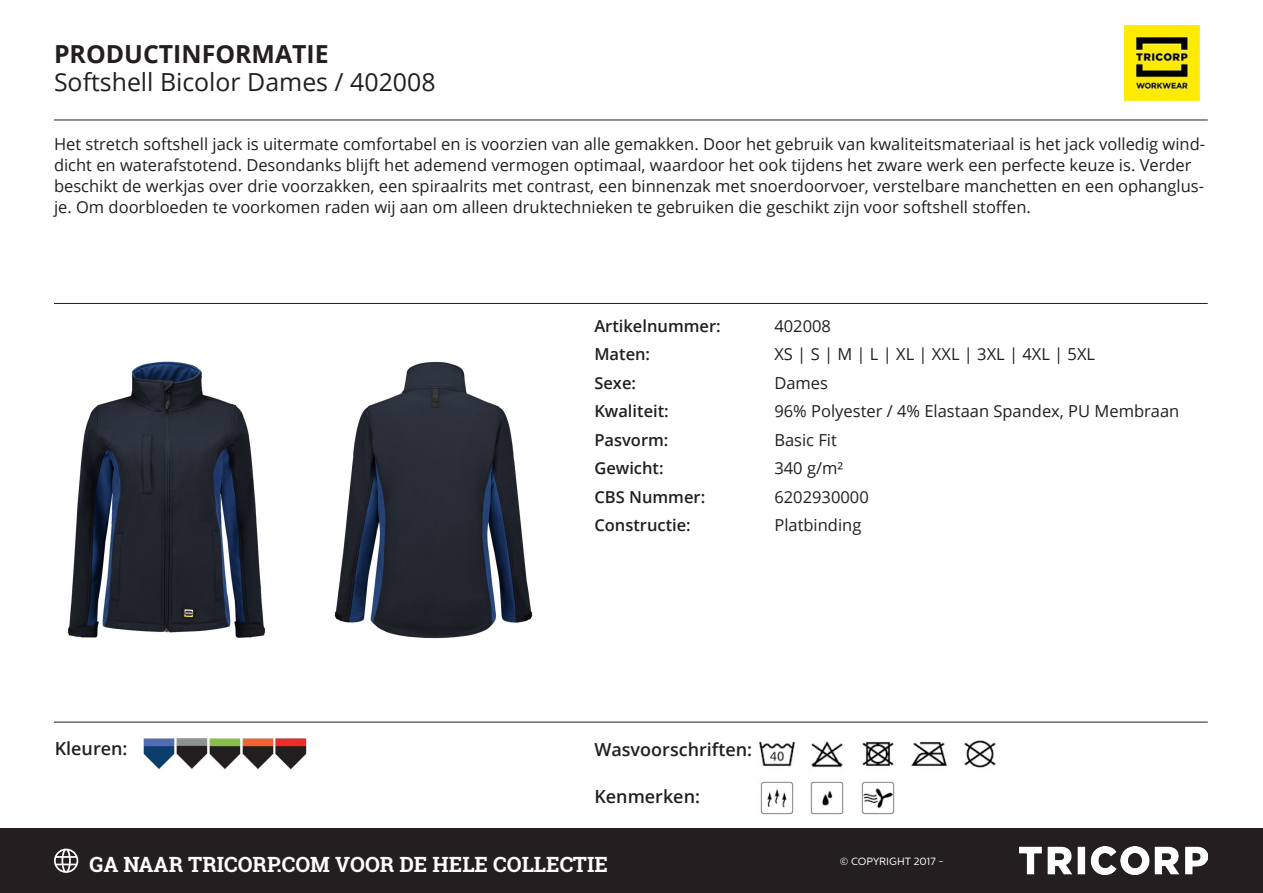
<style>
.page{position:relative;width:1263px;height:893px;background:#fff}
.page>*{position:absolute;margin:0;border:0;box-sizing:border-box;transform-origin:0 0}
.t1{font:24.9px "Open Sans";color:#231f20}
.t2{font:700 24.9px "Open Sans";color:#231f20}
.t3{font:700 21px "Roboto Slab";color:#fff}
.t4{font:600 18px "Open Sans";color:#231f20}
.Kenmerken{font:16.5px/21px "Open Sans";color:#231f20}
.Kenmerk{font:16.5px "Open Sans";color:#231f20}
.Kenmerk-2{font:600 16.5px "Open Sans";color:#231f20}
.t5{font:10.5px "Centrale Sans";color:#fff}
</style>
<div class="page">
<img style="left:1124px;top:26px;width:75px;height:74px">
<img style="left:67px;top:361px;width:199px;height:277px">
<img style="left:334px;top:361px;width:199px;height:278px">
<img style="left:862px;top:741px;width:32px;height:25px">
<img style="left:758px;top:741px;width:38px;height:25px">
<img style="left:811px;top:741px;width:32px;height:27px">
<img style="left:964px;top:740px;width:32px;height:28px">
<img style="left:911px;top:741px;width:37px;height:25px">
<img style="left:861px;top:781px;width:34px;height:34px">
<img style="left:760px;top:781px;width:34px;height:34px">
<img style="left:810px;top:781px;width:34px;height:34px">
<img style="left:143px;top:738px;width:31px;height:31px">
<img style="left:176px;top:738px;width:31px;height:31px">
<img style="left:209px;top:738px;width:31px;height:31px">
<img style="left:242px;top:738px;width:31px;height:31px">
<img style="left:276px;top:738px;width:31px;height:31px">
<hr style="left:54px;top:120px;width:1154px;height:1px;background:#231f20">
<hr style="left:54px;top:303px;width:1154px;height:1px;background:#231f20">
<hr style="left:54px;top:722px;width:1154px;height:1px;background:#231f20">
<div style="left:0;top:828px;width:1263px;height:65px;background:#231f20"></div>
<svg style="left:54px;top:849px;width:24px;height:24px"></svg>
<img style="left:1020px;top:847px;width:188px;height:28px">
<p class="t2" style="left:54px;top:36px;width:276px">PRODUCTINFORMATIE</p>
<p class="t1" style="left:54px;top:65px;width:383px">Softshell Bicolor Dames / 402008</p>
<p class="Kenmerken" style="left:54px;top:133px;width:1152px">Het stretch softshell jack is uitermate comfortabel en is voorzien van alle gemakken. Door het gebruik van kwaliteitsmateriaal is het jack volledig wind&shy;dicht en waterafstotend. Desondanks blijft het ademend vermogen optimaal, waardoor het ook tijdens het zware werk een perfecte keuze is. Verder beschikt de werkjas over drie voorzakken, een spiraalrits met contrast, een binnenzak met snoerdoorvoer, verstelbare manchetten en een ophanglus&shy;je. Om doorbloeden te voorkomen raden wij aan om alleen druktechnieken te gebruiken die geschikt zijn voor softshell stoffen.</p>
<p class="t4" style="left:55px;top:736px;width:74px">Kleuren:</p>
<p class="Kenmerk-2" style="left:594px;top:314px;width:128px">Artikelnummer:</p>
<p class="Kenmerk" style="left:774px;top:314px;width:58px">402008</p>
<p class="Kenmerk-2" style="left:594px;top:343px;width:57px">Maten:</p>
<p class="Kenmerk" style="left:774px;top:343px;width:322px">XS | S | M | L | XL | XXL | 3XL | 4XL | 5XL</p>
<p class="Kenmerk-2" style="left:594px;top:371px;width:43px">Sexe:</p>
<p class="Kenmerk" style="left:774px;top:371px;width:55px">Dames</p>
<p class="Kenmerk-2" style="left:594px;top:400px;width:76px">Kwaliteit:</p>
<p class="Kenmerk" style="left:774px;top:400px;width:406px">96% Polyester / 4% Elastaan Spandex, PU Membraan</p>
<p class="Kenmerk-2" style="left:594px;top:428px;width:76px">Pasvorm:</p>
<p class="Kenmerk" style="left:774px;top:428px;width:64px">Basic Fit</p>
<p class="Kenmerk-2" style="left:594px;top:457px;width:71px">Gewicht:</p>
<p class="Kenmerk" style="left:774px;top:457px;width:70px">340 g/m²</p>
<p class="Kenmerk-2" style="left:594px;top:485px;width:112px">CBS Nummer:</p>
<p class="Kenmerk" style="left:774px;top:485px;width:96px">6202930000</p>
<p class="Kenmerk-2" style="left:594px;top:514px;width:98px">Constructie:</p>
<p class="Kenmerk" style="left:774px;top:514px;width:88px">Platbinding</p>
<p class="t4" style="left:594px;top:737px;width:159px">Wasvoorschriften:</p>
<p class="t4" style="left:594px;top:784px;width:107px">Kenmerken:</p>
<p class="t3" style="left:90px;top:850px;width:520px">GA NAAR TRICORP.COM VOOR DE HELE COLLECTIE</p>
<p class="t5" style="left:840px;top:855px;width:106px">© COPYRIGHT 2017 -</p>
</div>
